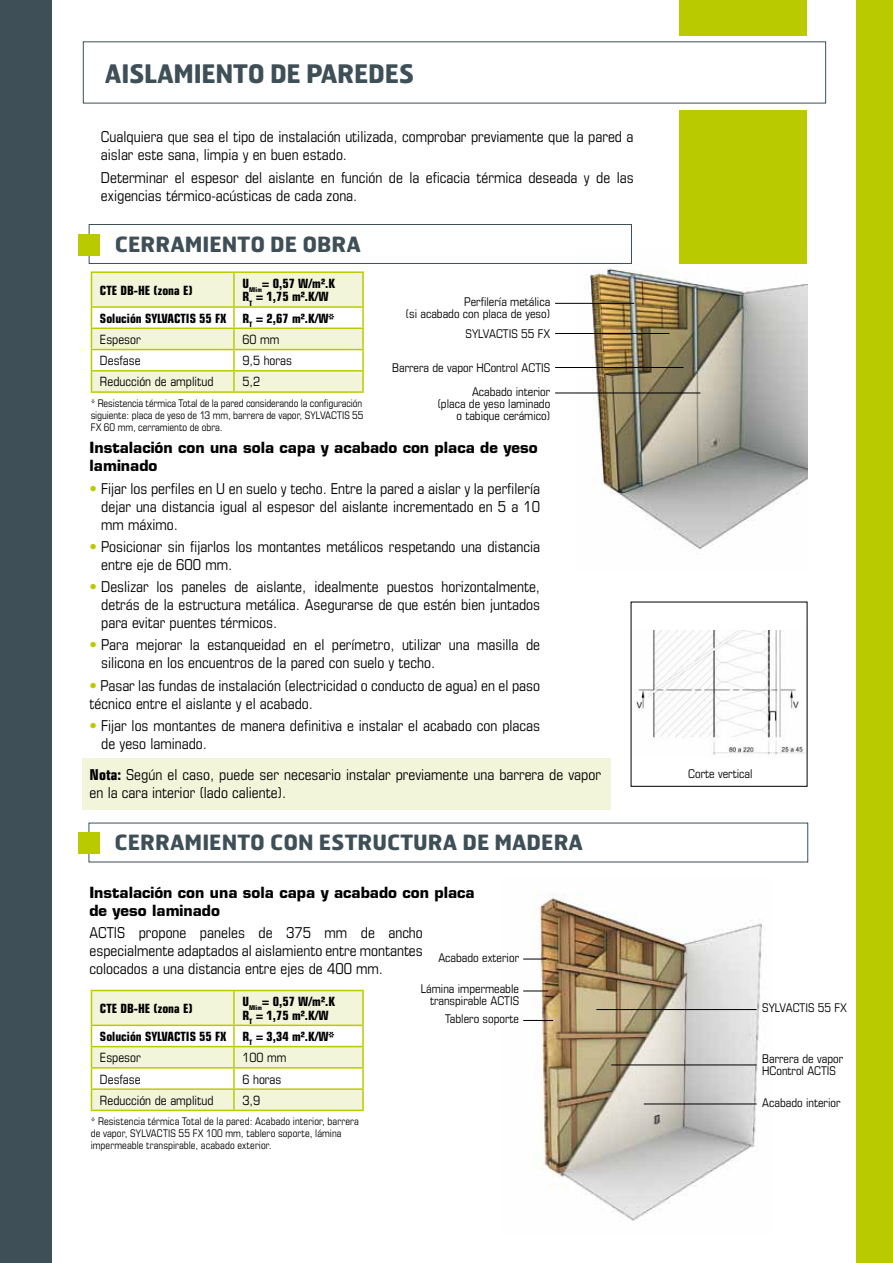
<style>
.page{position:relative;width:893px;height:1263px;background:#fff}
.page>*{position:absolute;margin:0;border:0;box-sizing:border-box;transform-origin:0 0}
.t1{font:700 25.5px "Hermes";letter-spacing:-.01em;color:#3e4f57;scale:.95 1}
.t2{font:700 21px "Hermes";color:#3e4f57}
.t3{font:condensed 15px/18px "Eurostile";color:#000}
.t4{font:700 15px/18px "Eurostile";color:#000}
.t5{font:700 condensed 12.75px/13.5px "Eurostile";color:#000}
.t6{font:condensed 12.75px "Eurostile";color:#000}
.t7{font:condensed 12px/12px "Eurostile";color:#000;text-align:right}
.t8{font:condensed 10.5px/12px "Eurostile";letter-spacing:.005em;color:#000}
.s1{color:#b9cb00}
.s2{font-weight:700}
</style>
<div class="page">
<img style="left:635px;top:631px;width:170px;height:124px">
<img style="left:576px;top:268px;width:232px;height:282px">
<hr style="left:555px;top:303px;width:79px;height:1px;background:#000">
<hr style="left:555px;top:333px;width:114px;height:1px;background:#000">
<hr style="left:555px;top:367px;width:129px;height:1px;background:#000">
<hr style="left:555px;top:393px;width:145px;height:1px;background:#000">
<div style="left:82px;top:759px;width:528px;height:51px;background:#f2f5da"></div>
<div style="left:0;top:0;width:51px;height:1263px;background:#3e4f57"></div>
<div style="left:857px;top:0;width:36px;height:1263px;background:#b9cb00"></div>
<div style="left:78px;top:832px;width:22px;height:22px;background:#b9cb00"></div>
<div style="left:89px;top:224px;width:543px;height:40px;border:1px solid #3e4f57"></div>
<div style="left:78px;top:234px;width:22px;height:21px;background:#b9cb00"></div>
<div style="left:679px;top:0;width:128px;height:35px;background:#b9cb00"></div>
<div style="left:679px;top:111px;width:128px;height:153px;background:#b9cb00"></div>
<img style="left:523px;top:894px;width:239px;height:327px">
<svg style="left:523px;top:959px;width:23px;height:1px"></svg>
<svg style="left:523px;top:990px;width:25px;height:1px"></svg>
<hr style="left:523px;top:1020px;width:30px;height:1px;background:#000">
<hr style="left:611px;top:1064px;width:146px;height:1px;background:#000">
<hr style="left:596px;top:1009px;width:161px;height:1px;background:#000">
<hr style="left:644px;top:1103px;width:113px;height:1px;background:#000">
<hr style="left:91px;top:271px;width:143px;height:2px;background:#b9cb00">
<hr style="left:234px;top:271px;width:130px;height:2px;background:#b9cb00">
<svg style="left:91px;top:272px;width:273px;height:119px"></svg>
<hr style="left:91px;top:391px;width:143px;height:2px;background:#b9cb00">
<hr style="left:234px;top:391px;width:130px;height:2px;background:#b9cb00">
<hr style="left:234px;top:990px;width:130px;height:1px;background:#b9cb00">
<hr style="left:362px;top:991px;width:2px;height:33px;background:#b9cb00">
<hr style="left:234px;top:1024px;width:130px;height:2px;background:#b9cb00">
<hr style="left:362px;top:1026px;width:2px;height:20px;background:#b9cb00">
<hr style="left:234px;top:1046px;width:130px;height:1px;background:#b9cb00">
<hr style="left:362px;top:1047px;width:2px;height:20px;background:#b9cb00">
<hr style="left:234px;top:1067px;width:130px;height:1px;background:#b9cb00">
<hr style="left:362px;top:1068px;width:2px;height:20px;background:#b9cb00">
<svg style="left:91px;top:990px;width:272px;height:120px"></svg>
<hr style="left:234px;top:1088px;width:130px;height:2px;background:#b9cb00">
<hr style="left:233px;top:1090px;width:2px;height:20px;background:#b9cb00">
<hr style="left:362px;top:1090px;width:2px;height:20px;background:#b9cb00">
<hr style="left:91px;top:1110px;width:143px;height:1px;background:#b9cb00">
<hr style="left:234px;top:1110px;width:130px;height:1px;background:#b9cb00">
<h1 class="t1" style="left:105px;top:57px;width:327px">AISLAMIENTO DE PAREDES</h1>
<p class="t3" style="left:101px;top:128px;width:534px">Cualquiera que sea el tipo de instalación utilizada, comprobar previamente que la pared a aislar este sana, limpia y en buen estado.</p>
<p class="t3" style="left:101px;top:168px;width:534px">Determinar el espesor del aislante en función de la eficacia térmica deseada y de las exigencias térmico-acústicas de cada zona.</p>
<h2 class="t2" style="left:115px;top:231px;width:248px">CERRAMIENTO DE OBRA</h2>
<p class="t5" style="left:100px;top:283px;width:94px">CTE DB-HE (zona E)</p>
<p class="t5" style="left:242px;top:276px;width:94px">U<sub>Mlim</sub>= 0,57 W/m².K<br>R<sub>T</sub> = 1,75 m².K/W</p>
<p class="t5" style="left:100px;top:311px;width:128px">Solución SYLVACTIS 55 FX</p>
<p class="t5" style="left:242px;top:311px;width:94px">R<sub>T</sub> = 2,67 m².K/W*</p>
<p class="t6" style="left:100px;top:332px;width:42px">Espesor</p>
<p class="t6" style="left:242px;top:332px;width:39px">60 mm</p>
<p class="t6" style="left:100px;top:353px;width:42px">Desfase</p>
<p class="t6" style="left:242px;top:353px;width:51px">9,5 horas</p>
<p class="t6" style="left:100px;top:374px;width:115px">Reducción de amplitud</p>
<p class="t6" style="left:242px;top:374px;width:19px">5,2</p>
<p class="t7" style="left:406px;top:295px;width:146px">Perfilería metálica<br>(si acabado con placa de yeso)</p>
<p class="t7" style="left:466px;top:328px;width:86px">SYLVACTIS 55 FX</p>
<p class="t7" style="left:392px;top:355px;width:159px;line-height:24.8px">Barrera de vapor HControl ACTIS<br>Acabado interior</p>
<p class="t7" style="left:437px;top:398px;width:114px">(placa de yeso laminado o tabique cerámico)</p>
<p class="t4" style="left:90px;top:439px;width:449px">Instalación con una sola capa y acabado con placa de yeso laminado</p>
<p class="t3" style="left:101px;top:479px;width:440px;text-align:justify;text-indent:-12px"><span class="s1">•</span> Fijar los perfiles en U en suelo y techo. Entre la pared a aislar y la perfilería dejar una distancia igual al espesor del aislante incrementado en 5 a 10 mm máximo.</p>
<p class="t3" style="left:101px;top:537px;width:440px;text-indent:-12px"><span class="s1">•</span> Posicionar sin fijarlos los montantes metálicos respetando una distancia entre eje de 600 mm.</p>
<p class="t3" style="left:101px;top:577px;width:440px;text-align:justify;text-indent:-12px"><span class="s1">•</span> Deslizar los paneles de aislante, idealmente puestos horizontalmente, detrás de la estructura metálica. Asegurarse de que estén bien juntados para evitar puentes térmicos.</p>
<p class="t3" style="left:101px;top:636px;width:440px;text-indent:-12px"><span class="s1">•</span> Para mejorar la estanqueidad en el perímetro, utilizar una masilla de silicona en los encuentros de la pared con suelo y techo.</p>
<p class="t3" style="left:90px;top:676px;width:452px"><span class="s1">•</span> Pasar las fundas de instalación (electricidad o conducto de agua) en el paso técnico entre el aislante y el acabado.</p>
<p class="t3" style="left:101px;top:716px;width:440px;text-indent:-12px"><span class="s1">•</span> Fijar los montantes de manera definitiva e instalar el acabado con placas de yeso laminado.</p>
<p class="t3" style="left:90px;top:765px;width:513px"><span class="s2">Nota:</span> Según el caso, puede ser necesario instalar previamente una barrera de vapor en la cara interior (lado caliente).</p>
<h2 class="t2" style="left:115px;top:829px;width:470px">CERRAMIENTO CON ESTRUCTURA DE MADERA</h2>
<p class="t8" style="left:91px;top:397px;width:274px">* Resistencia térmica Total de la pared considerando la configuración siguiente: placa de yeso de 13 mm, barrera de vapor, SYLVACTIS 55<br>FX 60 mm, cerramiento de obra.</p>
<p class="t4" style="left:89px;top:883px;width:387px">Instalación con una sola capa y acabado con placa de yeso laminado</p>
<p class="t3" style="left:89px;top:923px;width:335px;text-align:justify">ACTIS propone paneles de 375 mm de ancho especialmente adaptados al aislamiento entre montantes colocados a una distancia entre ejes de 400 mm.</p>
<p class="t7" style="left:438px;top:951px;width:82px">Acabado exterior</p>
<p class="t7" style="left:421px;top:982px;width:100px">Lámina impermeable transpirable ACTIS</p>
<p class="t7" style="left:445px;top:1013px;width:75px">Tablero soporte</p>
<p class="t5" style="left:100px;top:1001px;width:94px">CTE DB-HE (zona E)</p>
<p class="t5" style="left:242px;top:995px;width:94px">U<sub>Mlim</sub>= 0,57 W/m².K<br>R<sub>T</sub> = 1,75 m².K/W</p>
<p class="t5" style="left:100px;top:1029px;width:128px">Solución SYLVACTIS 55 FX</p>
<p class="t5" style="left:242px;top:1029px;width:94px">R<sub>T</sub> = 3,34 m².K/W*</p>
<p class="t6" style="left:100px;top:1050px;width:42px">Espesor</p>
<p class="t6" style="left:242px;top:1050px;width:46px">100 mm</p>
<p class="t6" style="left:100px;top:1071px;width:42px">Desfase</p>
<p class="t6" style="left:242px;top:1071px;width:40px">6 horas</p>
<p class="t6" style="left:100px;top:1092px;width:115px">Reducción de amplitud</p>
<p class="t6" style="left:242px;top:1092px;width:19px">3,9</p>
<p class="t8" style="left:91px;top:1115px;width:270px">* Resistencia térmica Total de la pared: Acabado interior, barrera de vapor, SYLVACTIS 55 FX 100 mm, tablero soporte, lámina impermeable transpirable, acabado exterior.</p>
<p class="t7" style="left:688px;top:767px;width:66px">Corte vertical</p>
<p class="t7" style="left:762px;top:1002px;width:86px">SYLVACTIS 55 FX</p>
<p class="t7" style="left:762px;top:1053px;width:82px;text-align:left">Barrera de vapor<br>HControl ACTIS</p>
<p class="t7" style="left:762px;top:1096px;width:80px">Acabado interior</p>
</div>
